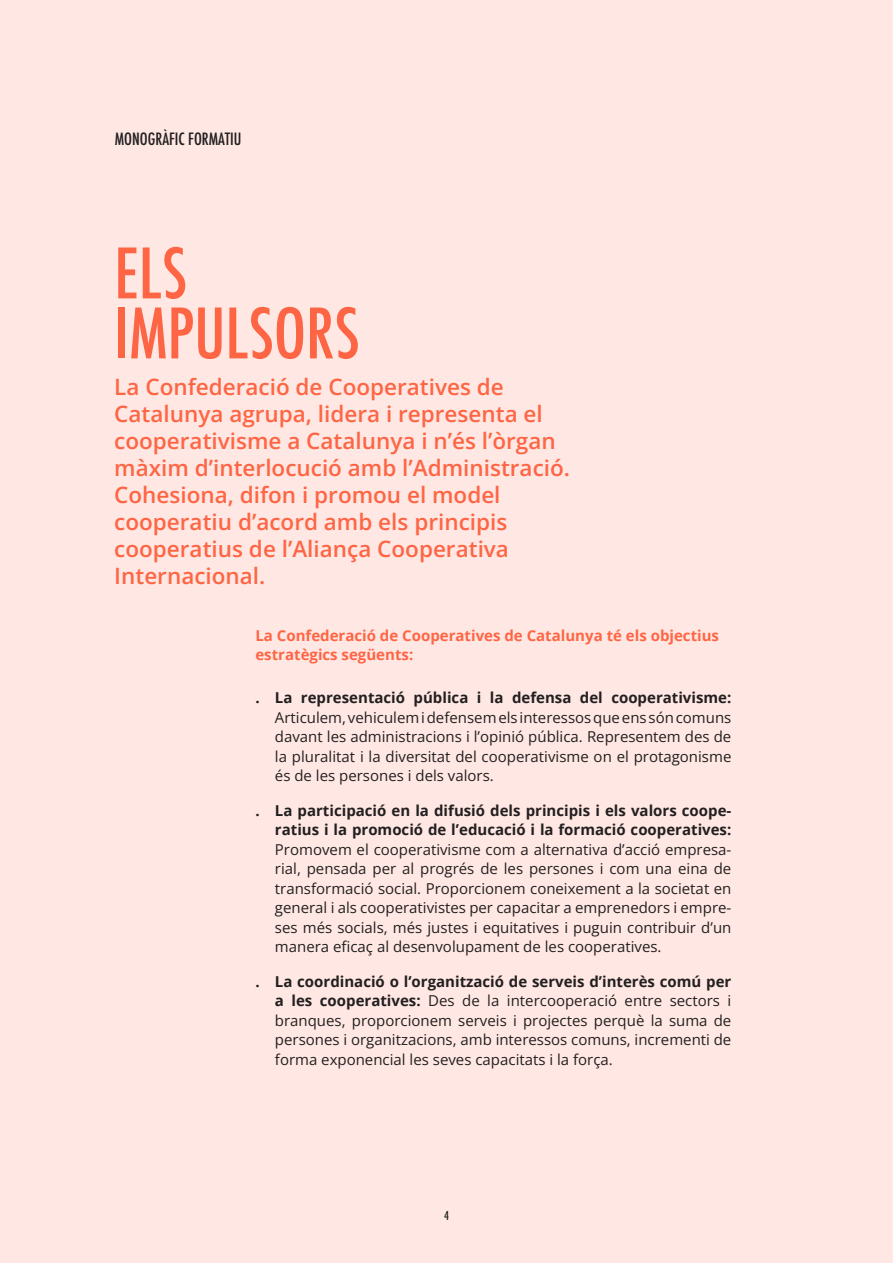
<style>
.page{position:relative;width:893px;height:1263px;background:#ffe8e3}
.page>*{position:absolute;margin:0;border:0;box-sizing:border-box;transform-origin:0 0}
.t1{font:500 condensed 67.5px/60px "Futura";color:#fe6545}
.t2{font:600 22.5px/27px "Open Sans";color:#fe6545}
.t3{font:500 condensed 16.5px "Futura";color:#231f20}
.t4{font:15px/19.5px "Open Sans";color:#231f20;text-align:justify}
.t5{font:700 15px/19.5px "Open Sans";color:#231f20;text-align:right}
.t6{font:700 15px/19.5px "Open Sans";color:#fe6545}
.t7{font:500 condensed 12px "Futura";color:#231f20}
.s1{font-weight:700}
</style>
<div class="page">
<p class="t3" style="left:115px;top:129px;width:128px">MONOGRÀFIC FORMATIU</p>
<h1 class="t1" style="left:114px;top:244px;width:247px">ELS<br>IMPULSORS</h1>
<p class="t2" style="left:114px;top:372px;width:457px">La Confederació de Cooperatives de Catalunya agrupa, lidera i representa el cooperativisme a Catalunya i n’és l’òrgan màxim d’interlocució amb l’Administració.<br>Cohesiona, difon i promou el model cooperatiu d’acord amb els principis cooperatius de l’Aliança Cooperativa Internacional.</p>
<p class="t6" style="left:255px;top:625px;width:465px">La Confederació de Cooperatives de Catalunya té els objectius estratègics següents:</p>
<p class="t5" style="left:255px;top:688px;width:477px">. La representació pública i la defensa del cooperativisme:</p>
<p class="t4" style="left:275px;top:707px;width:458px">Articulem, vehiculem i defensem els interessos que ens són comuns davant les administracions i l’opinió pública. Representem des de la pluralitat i la diversitat del cooperativisme on el protagonisme és de les persones i dels valors.</p>
<p class="t5" style="left:255px;top:800px;width:477px">. La participació en la difusió dels principis i els valors coope&shy;ratius i la promoció de l’educació i la formació cooperatives:</p>
<p class="t4" style="left:275px;top:839px;width:458px">Promovem el cooperativisme com a alternativa d’acció empresa&shy;rial, pensada per al progrés de les persones i com una eina de transformació social. Proporcionem coneixement a la societat en general i als cooperativistes per capacitar a emprenedors i empre&shy;ses més socials, més justes i equitatives i puguin contribuir d’un manera eficaç al desenvolupament de les cooperatives.</p>
<p class="t4" style="left:275px;top:971px;width:458px;text-indent:-19px"><span class="s1">. La coordinació o l’organització de serveis d’interès comú per a les cooperatives:</span> Des de la intercooperació entre sectors i branques, proporcionem serveis i projectes perquè la suma de persones i organitzacions, amb interessos comuns, incrementi de forma exponencial les seves capacitats i la força.</p>
<p class="t7" style="left:444px;top:1208px;width:6px">4</p>
</div>
